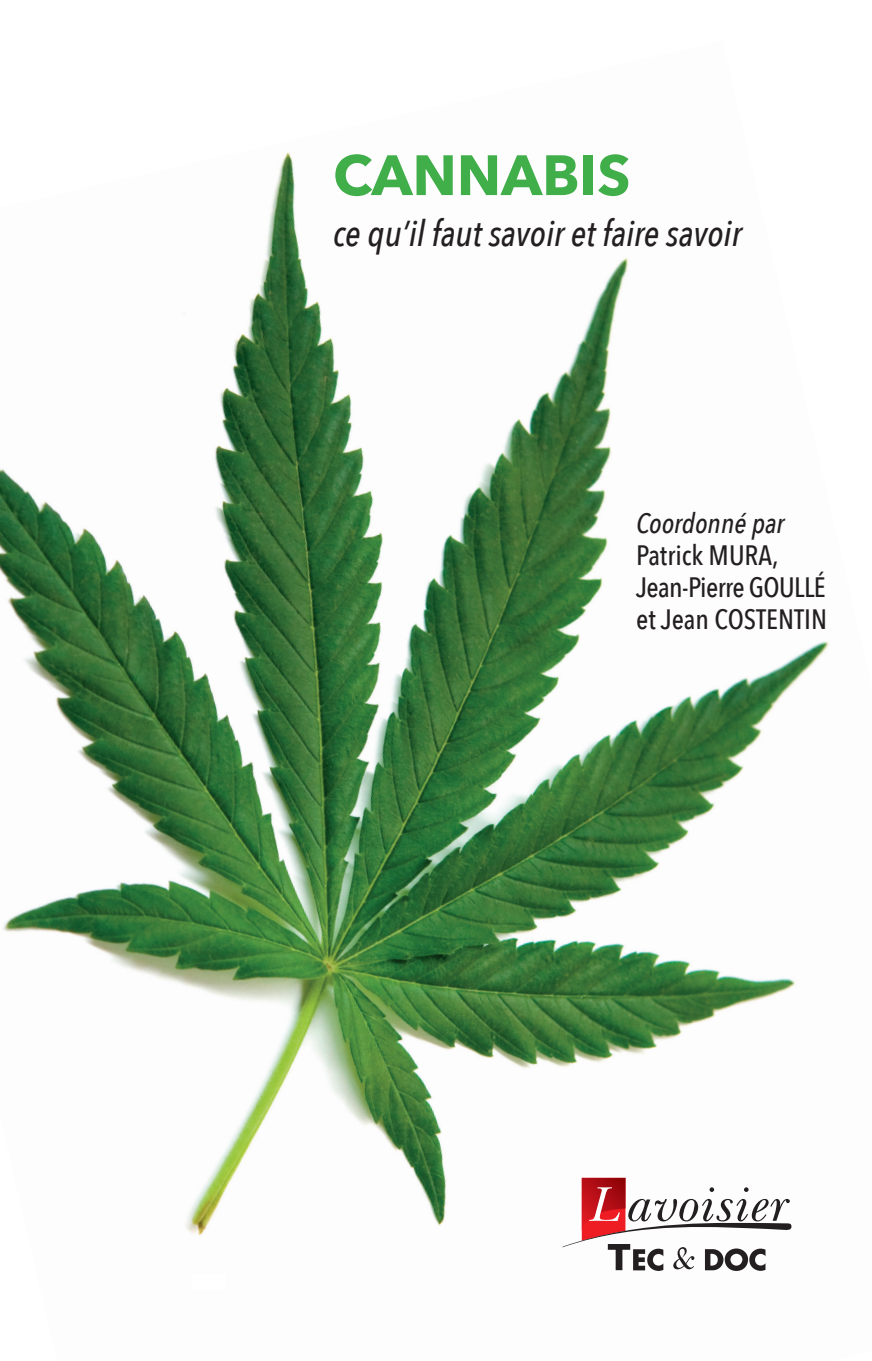
<style>
.page{position:relative;width:872px;height:1361px;background:#fff}
.page>*{position:absolute;margin:0;border:0;box-sizing:border-box;transform-origin:0 0}
.t1{font:700 56.2px "Avenir Next";color:#40ae49}
.t2{font:italic 500 36px "Avenir Next Condensed";color:#231f20}
.t3{font:500 28px/32px "Avenir Next Condensed";letter-spacing:-.005em;color:#231f20}
.t4{font:italic 500 28px "Avenir Next Condensed";color:#231f20}
</style>
<div class="page">
<img style="left:0;top:152px;width:829px;height:1084px">
<svg style="left:562px;top:1178px;width:229px;height:93px"></svg>
<h1 class="t1" style="left:333px;top:127px;width:299px">CANNABIS</h1>
<p class="t2" style="left:333px;top:212px;width:410px">ce qu’il faut savoir et faire savoir</p>
<p class="t4" style="left:636px;top:506px;width:150px">Coordonné par</p>
<p class="t3" style="left:636px;top:539px;width:192px">Patrick MURA,<br>Jean-Pierre GOULLÉ et Jean COSTENTIN</p>
</div>
